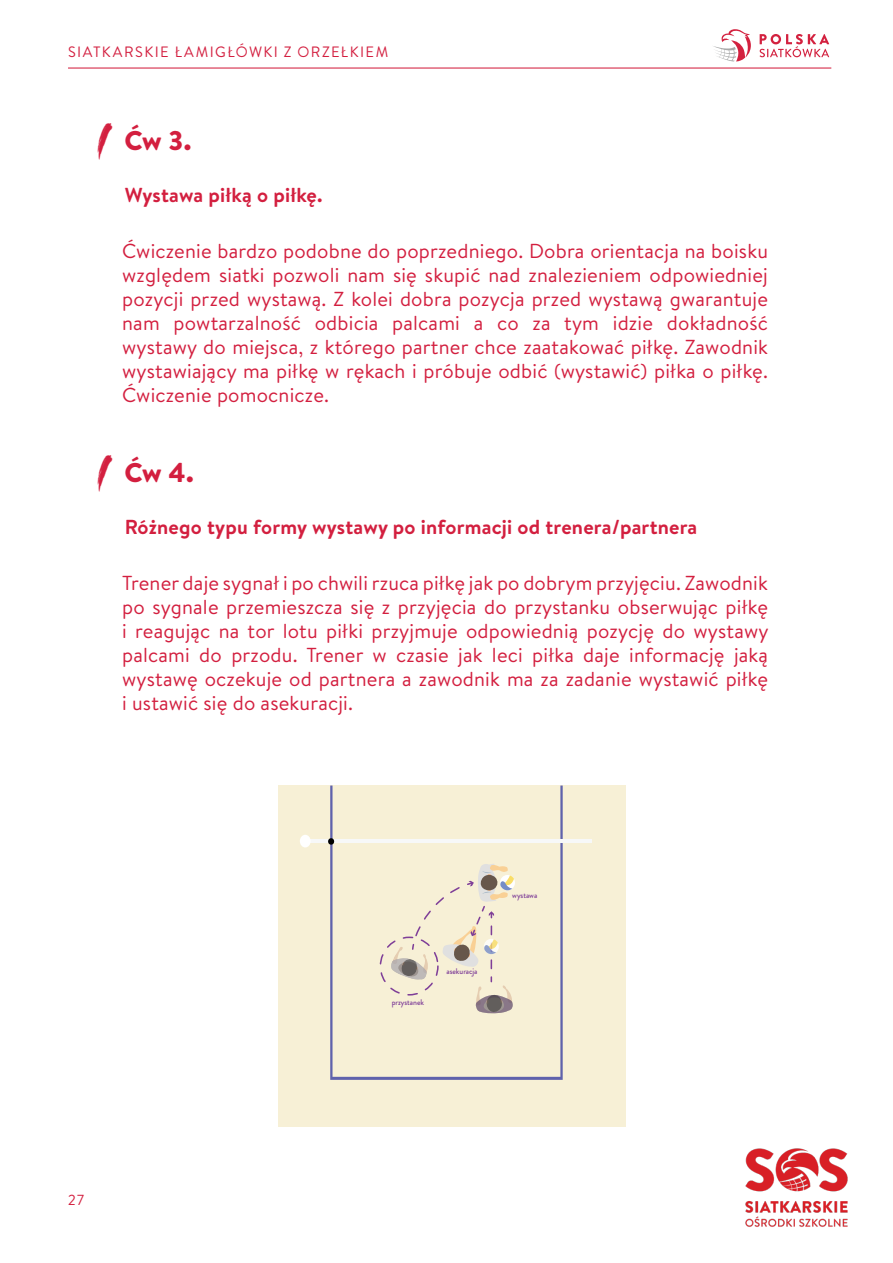
<style>
.page{position:relative;width:893px;height:1263px;background:#fff}
.page>*{position:absolute;margin:0;border:0;box-sizing:border-box;transform-origin:0 0}
.t1{font:48.45px "SINGLEFIGHTER";color:#d31f3f}
.t2{font:900 27px "Brandon Text";color:#d31f3f}
.t3{font:20.25px/24px "Brandon Text";letter-spacing:.01em;color:#d31f3f;text-align:justify}
.t4{font:700 20.25px "Brandon Text";letter-spacing:.01em;color:#d31f3f}
.t5{font:15px "Brandon Grotesque";letter-spacing:.1em;color:#d31f3f}
.t6{font:500 8.25px "Brandon Grotesque";color:#7f3f98;scale:.94 1}
</style>
<div class="page">
<hr style="left:68px;top:68px;width:763px;height:1px;background:#d31f3f">
<svg style="left:713px;top:29px;width:38px;height:33px"></svg>
<svg style="left:760px;top:34px;width:69px;height:23px"></svg>
<img style="left:745px;top:1148px;width:103px;height:79px">
<div style="left:278px;top:785px;width:348px;height:341px;background:#f7f0d6"></div>
<svg style="left:330px;top:785px;width:233px;height:295px"></svg>
<hr style="left:305px;top:840px;width:287px;height:3px;background:#f7f8f8">
<div style="left:300px;top:835px;width:11px;height:12px;background:#fff;border-radius:50%"></div>
<svg style="left:327px;top:838px;width:8px;height:7px"></svg>
<svg style="left:391px;top:863px;width:124px;height:150px"></svg>
<p class="t5" style="left:68px;top:42px;width:322px">SIATKARSKIE ŁAMIGŁÓWKI Z ORZEŁKIEM</p>
<h1 class="t1" style="left:98px;top:107px;width:13px">1</h1>
<h2 class="t2" style="left:124px;top:122px;width:68px">Ćw 3.</h2>
<p class="t4" style="left:125px;top:181px;width:199px">Wystawa piłką o piłkę.</p>
<p class="t3" style="left:122px;top:238px;width:647px">Ćwiczenie bardzo podobne do poprzedniego. Dobra orientacja na boisku względem siatki pozwoli nam się skupić nad znalezieniem odpowiedniej pozycji przed wystawą. Z kolei dobra pozycja przed wystawą gwarantuje nam powtarzalność odbicia palcami a co za tym idzie dokładność wystawy do miejsca, z którego partner chce zaatakować piłkę. Zawodnik wystawiający ma piłkę w rękach i próbuje odbić (wystawić) piłka o piłkę.<br>Ćwiczenie pomocnicze.</p>
<h1 class="t1" style="left:98px;top:439px;width:13px">1</h1>
<h2 class="t2" style="left:124px;top:454px;width:71px">Ćw 4.</h2>
<p class="t4" style="left:125px;top:513px;width:574px">Różnego typu formy wystawy po informacji od trenera/partnera</p>
<p class="t3" style="left:122px;top:570px;width:648px">Trener daje sygnał i po chwili rzuca piłkę jak po dobrym przyjęciu. Zawodnik po sygnale przemieszcza się z przyjęcia do przystanku obserwując piłkę i reagując na tor lotu piłki przyjmuje odpowiednią pozycję do wystawy palcami do przodu. Trener w czasie jak leci piłka daje informację jaką wystawę oczekuje od partnera a zawodnik ma za zadanie wystawić piłkę i ustawić się do asekuracji.</p>
<p class="t6" style="left:392px;top:997px;width:36px">przystanek</p>
<p class="t6" style="left:446px;top:965px;width:35px">asekuracja</p>
<p class="t6" style="left:512px;top:889px;width:28px">wystawa</p>
<p class="t5" style="left:68px;top:1190px;width:17px">27</p>
</div>
